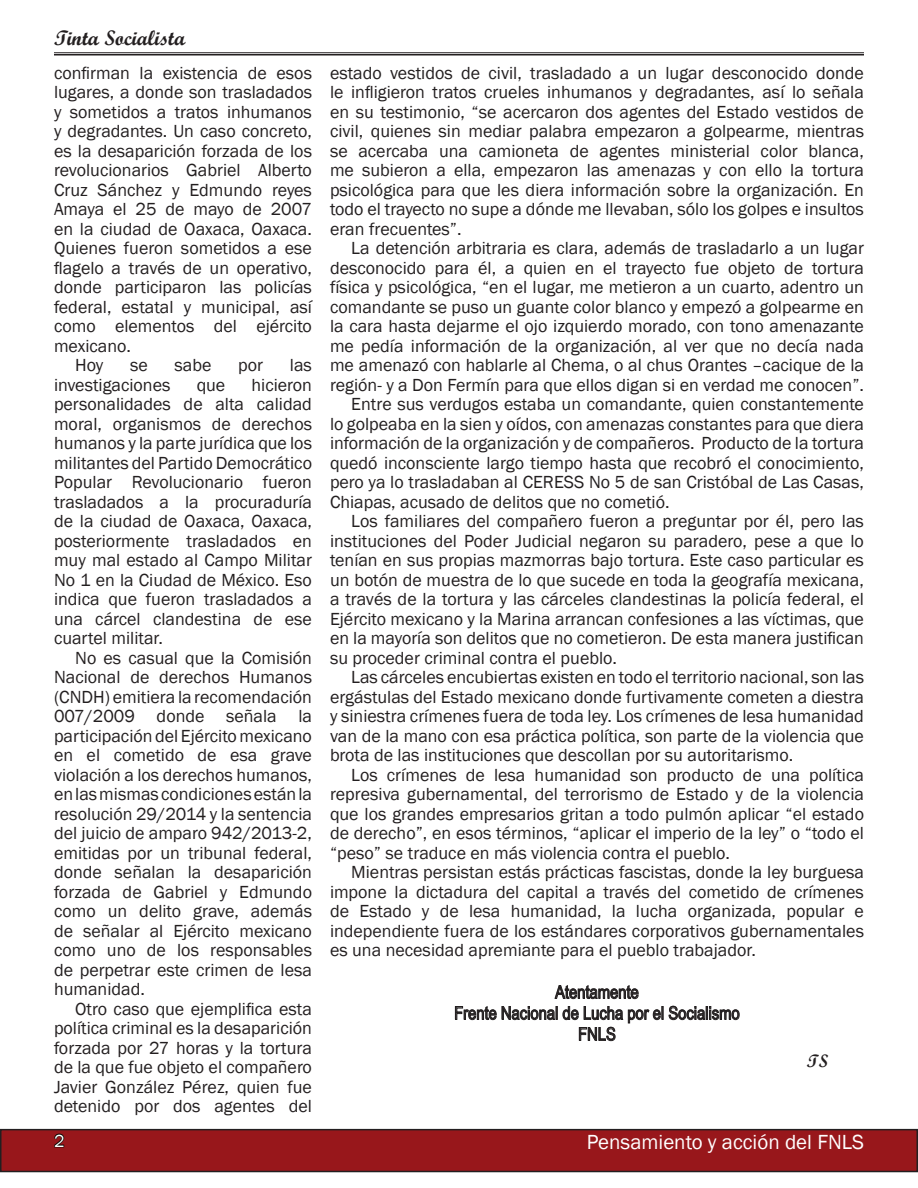
<style>
.page{position:relative;width:918px;height:1188px;background:#fff}
.page>*{position:absolute;margin:0;border:0;box-sizing:border-box;transform-origin:0 0}
.t1{font:21px "Franklin Gothic";color:#fff}
.t2{font:21px "Script MT Bold";color:#231f20}
.Estilo_de_párrafo_2{font:18px/19.5px "Franklin Gothic";color:#231f20;text-align:justify}
.Estilo_de_párrafo_2-2{font:18px "Arial Narrow";color:#231f20}
.t3{font:18px "Script MT Bold";color:#231f20}
.t4{font:18px "Franklin Gothic";color:#fffffc}
</style>
<div class="page">
<hr style="left:54px;top:52px;width:810px;height:1px;background:#231f20">
<hr style="left:54px;top:54px;width:810px;height:1px;background:#231f20">
<div style="left:1px;top:1130px;width:916px;height:42px;background:#98171b"></div>
<div style="left:0;top:1129px;width:918px;height:43px;border:2px solid #231f20"></div>
<svg style="left:54px;top:1133px;width:11px;height:15px"></svg>
<svg style="left:455px;top:985px;width:285px;height:56px"></svg>
<p class="t2" style="left:54px;top:25px;width:133px">Tinta Socialista</p>
<p class="Estilo_de_párrafo_2" style="left:54px;top:64px;width:260px">confirman la existencia de esos lugares, a donde son trasladados y sometidos a tratos inhumanos y degradantes. Un caso concreto, es la desaparición forzada de los revolucionarios Gabriel Alberto Cruz Sánchez y Edmundo reyes Amaya el 25 de mayo de 2007 en la ciudad de Oaxaca, Oaxaca.<br>Quienes fueron sometidos a ese flagelo a través de un operativo, donde participaron las policías federal, estatal y municipal, así como elementos del ejército mexicano.</p>
<p class="Estilo_de_párrafo_2" style="left:75px;top:356px;width:30px">Hoy</p>
<p class="Estilo_de_párrafo_2" style="left:130px;top:356px;width:19px">se</p>
<p class="Estilo_de_párrafo_2" style="left:175px;top:356px;width:38px">sabe</p>
<p class="Estilo_de_párrafo_2" style="left:238px;top:356px;width:26px">por</p>
<p class="Estilo_de_párrafo_2" style="left:290px;top:356px;width:24px">las</p>
<p class="Estilo_de_párrafo_2" style="left:54px;top:376px;width:118px">investigaciones</p>
<p class="Estilo_de_párrafo_2" style="left:197px;top:376px;width:30px">que</p>
<p class="Estilo_de_párrafo_2" style="left:54px;top:376px;width:260px;text-indent:198px">hicieron personalidades de alta calidad moral, organismos de derechos humanos y la parte jurídica que los militantes del Partido Democrático Popular Revolucionario fueron trasladados a la procuraduría de la ciudad de Oaxaca, Oaxaca, posteriormente trasladados en muy mal estado al Campo Militar No 1 en la Ciudad de México. Eso indica que fueron trasladados a una cárcel clandestina de ese cuartel militar.</p>
<p class="Estilo_de_párrafo_2" style="left:54px;top:649px;width:260px;text-indent:21px">No es casual que la Comisión Nacional de derechos Humanos (CNDH) emitiera la recomendación 007/2009 donde señala la participación del Ejército mexicano en el cometido de esa grave violación a los derechos humanos, en las mismas condiciones están la resolución 29/2014 y la sentencia del juicio de amparo 942/2013-2, emitidas por un tribunal federal, donde señalan la desaparición forzada de Gabriel y Edmundo como un delito grave, además de señalar al Ejército mexicano como uno de los responsables de perpetrar este crimen de lesa humanidad.</p>
<p class="Estilo_de_párrafo_2" style="left:54px;top:1000px;width:260px;text-indent:21px">Otro caso que ejemplifica esta política criminal es la desaparición forzada por 27 horas y la tortura de la que fue objeto el compañero Javier González Pérez, quien fue detenido por dos agentes del</p>
<p class="Estilo_de_párrafo_2" style="left:330px;top:64px;width:536px">estado vestidos de civil, trasladado a un lugar desconocido donde le infligieron tratos crueles inhumanos y degradantes, así lo señala en su testimonio, “se acercaron dos agentes del Estado vestidos de civil, quienes sin mediar palabra empezaron a golpearme, mientras se acercaba una camioneta de agentes ministerial color blanca, me subieron a ella, empezaron las amenazas y con ello la tortura psicológica para que les diera información sobre la organización. En todo el trayecto no supe a dónde me llevaban, sólo los golpes e insultos eran frecuentes”.</p>
<p class="Estilo_de_párrafo_2" style="left:330px;top:239px;width:536px;text-indent:21px">La detención arbitraria es clara, además de trasladarlo a un lugar desconocido para él, a quien en el trayecto fue objeto de tortura física y psicológica, “en el lugar, me metieron a un cuarto, adentro un comandante se puso un guante color blanco y empezó a golpearme en la cara hasta dejarme el ojo izquierdo morado, con tono amenazante me pedía información de la organización, al ver que no decía nada me amenazó con hablarle al Chema, o al chus Orantes –cacique de la región- y a Don Fermín para que ellos digan si en verdad me conocen”.</p>
<p class="Estilo_de_párrafo_2" style="left:330px;top:395px;width:536px;text-indent:21px">Entre sus verdugos estaba un comandante, quien constantemente lo golpeaba en la sien y oídos, con amenazas constantes para que diera información de la organización y de compañeros. Producto de la tortura quedó inconsciente largo tiempo hasta que recobró el conocimiento, pero ya lo trasladaban al CERESS No 5 de san Cristóbal de Las Casas, Chiapas, acusado de delitos que no cometió.</p>
<p class="Estilo_de_párrafo_2" style="left:330px;top:512px;width:536px;text-indent:21px">Los familiares del compañero fueron a preguntar por él, pero las instituciones del Poder Judicial negaron su paradero, pese a que lo tenían en sus propias mazmorras bajo tortura. Este caso particular es un botón de muestra de lo que sucede en toda la geografía mexicana, a través de la tortura y las cárceles clandestinas la policía federal, el Ejército mexicano y la Marina arrancan confesiones a las víctimas, que en la mayoría son delitos que no cometieron. De esta manera justifican su proceder criminal contra el pueblo.</p>
<p class="Estilo_de_párrafo_2" style="left:330px;top:668px;width:536px;text-indent:21px">Las cárceles encubiertas existen en todo el territorio nacional, son las ergástulas del Estado mexicano donde furtivamente cometen a diestra y siniestra crímenes fuera de toda ley. Los crímenes de lesa humanidad van de la mano con esa práctica política, son parte de la violencia que brota de las instituciones que descollan por su autoritarismo.</p>
<p class="Estilo_de_párrafo_2" style="left:330px;top:766px;width:536px;text-indent:21px">Los crímenes de lesa humanidad son producto de una política represiva gubernamental, del terrorismo de Estado y de la violencia que los grandes empresarios gritan a todo pulmón aplicar “el estado de derecho”, en esos términos, “aplicar el imperio de la ley” o “todo el “peso” se traduce en más violencia contra el pueblo.</p>
<p class="Estilo_de_párrafo_2" style="left:330px;top:863px;width:536px;text-indent:21px">Mientras persistan estás prácticas fascistas, donde la ley burguesa impone la dictadura del capital a través del cometido de crímenes de Estado y de lesa humanidad, la lucha organizada, popular e independiente fuera de los estándares corporativos gubernamentales es una necesidad apremiante para el pueblo trabajador.</p>
<p class="Estilo_de_párrafo_2-2" style="left:555px;top:979px;width:85px">Atentamente</p>
<p class="Estilo_de_párrafo_2-2" style="left:454px;top:1000px;width:287px">Frente Nacional de Lucha por el Socialismo</p>
<p class="Estilo_de_párrafo_2-2" style="left:578px;top:1021px;width:39px">FNLS</p>
<p class="t3" style="left:807px;top:1050px;width:24px">TS</p>
<p class="t4" style="left:54px;top:1129px;width:12px">2</p>
<p class="t1" style="left:587px;top:1129px;width:279px">Pensamiento y acción del FNLS</p>
</div>
